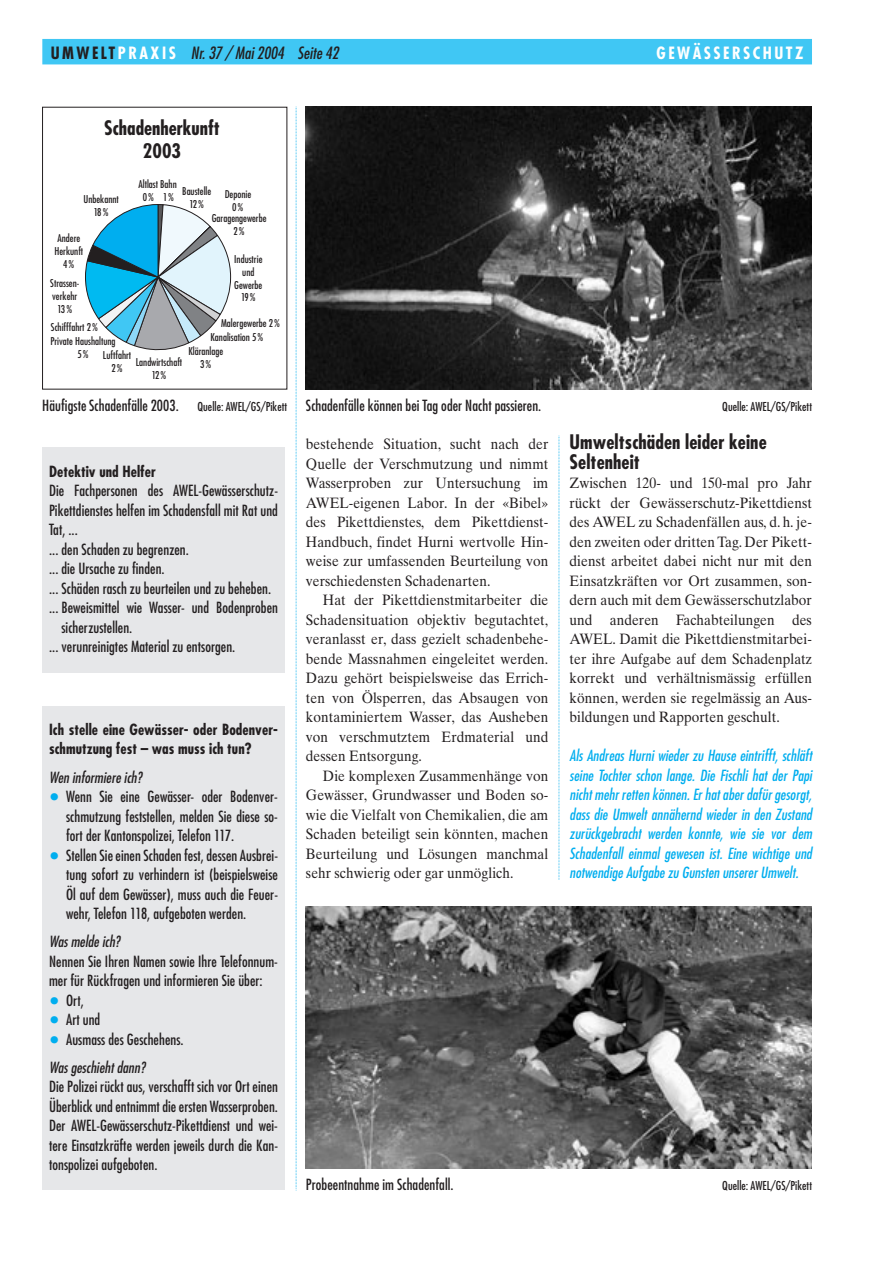
<style>
.page{position:relative;width:893px;height:1263px;background:#fff}
.page>*{position:absolute;margin:0;border:0;box-sizing:border-box;transform-origin:0 0}
.t1{font:700 condensed 19.5px/19.5px "Futura";letter-spacing:.005em;color:#231f20}
.t2{font:italic condensed 16.5px "Futura";color:#231f20}
.t3{font:700 condensed 16.5px "Futura";letter-spacing:.145em;color:#fff}
.t4{font:15px/19.5px "Times Ten";letter-spacing:.005em;color:#231f20;text-align:justify;scale:.91 1}
.t5{font:condensed 15px/19.5px "Futura";letter-spacing:.005em;color:#231f20;text-align:justify}
.t6{font:italic condensed 15px/19.5px "Futura";letter-spacing:.005em;color:#00aeef;text-align:justify}
.t7{font:700 condensed 15px/19.5px "Futura";letter-spacing:.005em;color:#231f20}
.t8{font:italic condensed 15px "Futura";color:#231f20}
.t9{font:condensed 12px "Futura";letter-spacing:.005em;color:#231f20}
.t10{font:condensed 10.5px/12.8px "Futura";color:#231f20;text-align:center}
.s1{font-weight:700;font-style:normal}
.s2{font-weight:700;font-style:normal;color:#fff}
.s3{font-size:12px}
.s4{font-family:"Times Ten";font-stretch:normal;font-size:21px;color:#00aeef}
.s5{font-style:italic}
</style>
<div class="page">
<div style="left:42px;top:39px;width:770px;height:25px;background:#40c7f4"></div>
<svg style="left:559px;top:436px;width:1px;height:444px"></svg>
<svg style="left:296px;top:107px;width:1px;height:1084px"></svg>
<div style="left:42px;top:447px;width:243px;height:226px;background:#e6e7e9"></div>
<div style="left:42px;top:706px;width:243px;height:484px;background:#e6e7e9"></div>
<img style="left:306px;top:107px;width:506px;height:282px">
<img style="left:306px;top:906px;width:506px;height:263px">
<svg style="left:85px;top:204px;width:146px;height:147px"></svg>
<p class="t2" style="left:51px;top:45px;width:292px"><span class="s1">U M W E L T</span> <span class="s2">P R A X I S</span> Nr.37 / Mai2004 Seite 42</p>
<p class="t3" style="left:657px;top:46px;width:148px">GEWÄSSERSCHUTZ</p>
<h1 class="t1" style="left:104px;top:118px;width:117px;line-height:23.2px;text-align:center">Schadenherkunft<br>2003</h1>
<p class="t10" style="left:139px;top:179px;width:40px">Altlast Bahn</p>
<p class="t10" style="left:83px;top:194px;width:37px">Unbekannt</p>
<p class="t10" style="left:143px;top:191px;width:13px">0%</p>
<p class="t10" style="left:94px;top:207px;width:16px">18%</p>
<p class="t10" style="left:163px;top:191px;width:12px">1%</p>
<p class="t10" style="left:182px;top:186px;width:31px">Baustelle<br>12%</p>
<p class="t10" style="left:225px;top:188px;width:28px;rotate:1deg">Deponie<br>0%</p>
<p class="t10" style="left:212px;top:213px;width:56px">Garagengewerbe<br>2%</p>
<p class="t10" style="left:54px;top:233px;width:30px">Andere<br>Herkunft<br>4%</p>
<p class="t10" style="left:50px;top:278px;width:31px">Strassen&shy;verkehr<br>13%</p>
<p class="t10" style="left:234px;top:254px;width:30px">Industrie und<br>Gewerbe<br>19%</p>
<p class="t10" style="left:221px;top:317px;width:60px">Malergewerbe 2%</p>
<p class="t10" style="left:51px;top:322px;width:48px">Schifffahrt 2%</p>
<p class="t10" style="left:210px;top:332px;width:54px">Kanalisation 5%</p>
<p class="t10" style="left:50px;top:335px;width:67px">Private Haushaltung<br>5%</p>
<p class="t10" style="left:188px;top:346px;width:36px">Kläranlage<br>3%</p>
<p class="t10" style="left:103px;top:349px;width:30px">Luftfahrt<br>2%</p>
<p class="t10" style="left:136px;top:357px;width:48px">Landwirtschaft<br>12%</p>
<p class="t5" style="left:42px;top:397px;width:246px">Häufigste Schadenfälle 2003. <span class="s3">Quelle: AWEL/GS/Pikett</span></p>
<p class="t7" style="left:49px;top:463px;width:108px">Detektiv und Helfer</p>
<p class="t5" style="left:49px;top:482px;width:230px">Die Fachpersonen des AWEL-Gewässerschutz-</p>
<p class="t5" style="left:49px;top:501px;width:230px">Pikettdienstes helfen im Schadensfall mit Rat und</p>
<p class="t5" style="left:49px;top:521px;width:30px">Tat, ...</p>
<p class="t5" style="left:49px;top:540px;width:141px">... den Schaden zu begrenzen.</p>
<p class="t5" style="left:49px;top:560px;width:117px">... die Ursache zu finden.</p>
<p class="t5" style="left:49px;top:579px;width:224px">... Schäden rasch zu beurteilen und zu beheben.</p>
<p class="t5" style="left:49px;top:599px;width:230px">... Beweismittel wie Wasser- und Bodenproben</p>
<p class="t5" style="left:61px;top:618px;width:72px">sicherzustellen.</p>
<p class="t5" style="left:49px;top:638px;width:188px">... verunreinigtes Material zu entsorgen.</p>
<p class="t7" style="left:49px;top:721px;width:230px">Ich stelle eine Gewässer- oder Bodenver&shy;schmutzung fest – was muss ich tun?</p>
<p class="t8" style="left:49px;top:770px;width:97px">Wen informiere ich?</p>
<p class="t5" style="left:66px;top:788px;width:213px;text-indent:-17px"><span class="s4">•</span> Wenn Sie eine Gewässer- oder Bodenver&shy;schmutzung feststellen, melden Sie diese so&shy;fort der Kantonspolizei, Telefon 117.</p>
<p class="t5" style="left:66px;top:846px;width:213px;text-indent:-17px"><span class="s4">•</span> Stellen Sie einen Schaden fest, dessen Ausbrei&shy;tung sofort zu verhindern ist (beispielsweise Öl auf dem Gewässer), muss auch die Feuer&shy;wehr, Telefon 118, aufgeboten werden.</p>
<p class="t8" style="left:49px;top:934px;width:75px">Wasmelde ich?</p>
<p class="t5" style="left:49px;top:952px;width:230px">Nennen Sie Ihren Namen sowie Ihre Telefonnum&shy;mer für Rückfragen und informieren Sie über:</p>
<p class="t5" style="left:49px;top:991px;width:36px"><span class="s4">•</span> Ort,</p>
<p class="t5" style="left:49px;top:1011px;width:53px"><span class="s4">•</span> Art und</p>
<p class="t5" style="left:49px;top:1026px;width:136px;line-height:28px"><span class="s4">•</span> Ausmass des Geschehens.<br><span class="s5">Wasgeschiehtdann?</span></p>
<p class="t5" style="left:49px;top:1078px;width:230px">Die Polizei rückt aus, verschafft sich vor Ort einen Überblick und entnimmt die ersten Wasserproben.<br>Der AWEL-Gewässerschutz-Pikettdienst und wei&shy;tere Einsatzkräfte werden jeweils durch die Kan&shy;tonspolizei aufgeboten.</p>
<p class="t5" style="left:306px;top:397px;width:237px">Schadenfälle können bei Tag oder Nacht passieren.</p>
<p class="t9" style="left:722px;top:401px;width:91px">Quelle: AWEL/GS/Pikett</p>
<p class="t4" style="left:306px;top:436px;width:268px">bestehende Situation, sucht nach der Quelle der Verschmutzung und nimmt Wasserproben zur Untersuchung im AWEL-eigenen Labor. In der «Bibel» des Pikettdienstes, dem Pikettdienst-Handbuch, findet Hurni wertvolle Hin&shy;weise zur umfassenden Beurteilung von verschiedensten Schadenarten.</p>
<p class="t4" style="left:306px;top:592px;width:268px;text-indent:17px">Hat der Pikettdienstmitarbeiter die Schadensituation objektiv begutachtet, veranlasst er, dass gezielt schadenbehe&shy;bende Massnahmen eingeleitet werden.<br>Dazu gehört beispielsweise das Errich&shy;ten von Ölsperren, das Absaugen von kontaminiertem Wasser, das Ausheben von verschmutztem Erdmaterial und dessen Entsorgung.</p>
<p class="t4" style="left:306px;top:767px;width:268px;text-indent:17px">Die komplexen Zusammenhänge von Gewässer, Grundwasser und Boden so&shy;wie die Vielfalt von Chemikalien, die am Schaden beteiligt sein könnten, machen Beurteilung und Lösungen manchmal sehr schwierig oder gar unmöglich.</p>
<h1 class="t1" style="left:570px;top:434px;width:199px">Umweltschäden leider keine<br>Seltenheit</h1>
<p class="t4" style="left:570px;top:475px;width:268px">Zwischen 120- und 150-mal pro Jahr rückt der Gewässerschutz-Pikettdienst des AWEL zu Schadenfällen aus, d. h. je&shy;den zweiten oder dritten Tag. Der Pikett&shy;dienst arbeitet dabei nicht nur mit den Einsatzkräften vor Ort zusammen, son&shy;dern auch mit dem Gewässerschutzlabor und anderen Fachabteilungen des AWEL. Damit die Pikettdienstmitarbei&shy;ter ihre Aufgabe auf dem Schadenplatz korrekt und verhältnismässig erfüllen können, werden sie regelmässig an Aus&shy;bildungen und Rapporten geschult.</p>
<p class="t6" style="left:570px;top:747px;width:246px">Als Andreas Hurni wieder zu Hause eintrifft, schläft seine Tochter schon lange. Die Fischli hat der Papi nichtmehrretten können.Erhataberdafürgesorgt, dass die Umwelt annähernd wieder in den Zustand zurückgebracht werden konnte, wie sie vor dem Schadenfall einmal gewesen ist. Eine wichtige und notwendige Aufgabe zu Gunsten unsererUmwelt.</p>
<p class="t5" style="left:306px;top:1176px;width:149px">Probeentnahme im Schadenfall.</p>
<p class="t9" style="left:722px;top:1180px;width:91px">Quelle: AWEL/GS/Pikett</p>
</div>
